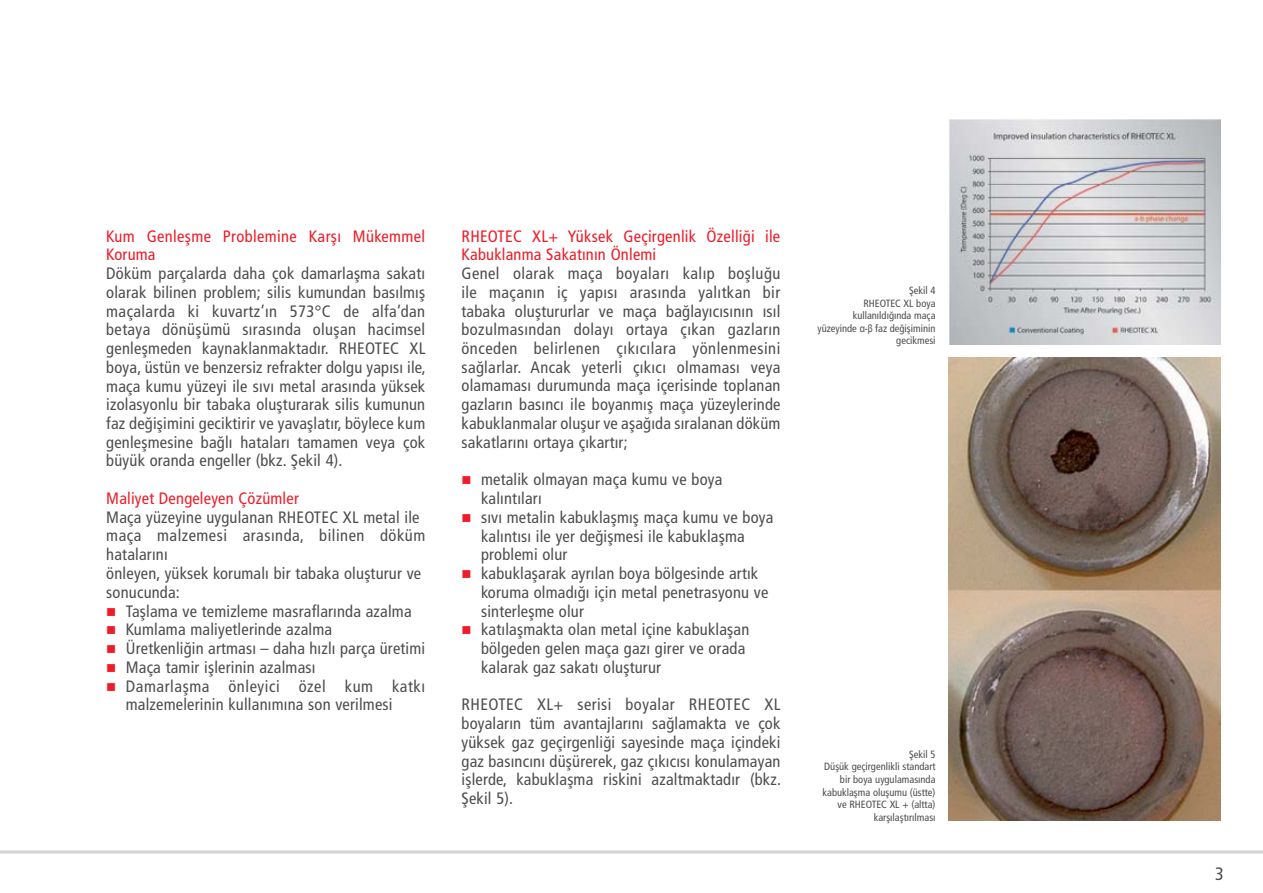
<style>
.page{position:relative;width:1263px;height:893px;background:#fff}
.page>*{position:absolute;margin:0;border:0;box-sizing:border-box;transform-origin:0 0}
.t1{font:condensed 18px "Frutiger LT Pro";color:#4d4d4f}
.t2{font:condensed 16.5px/18.8px "Frutiger LT Pro";letter-spacing:.01em;color:#4d4d4f}
.t3{font:condensed 16.5px/18.8px "Frutiger LT Pro";letter-spacing:.015em;color:#ed1c28}
.t4{font:condensed 10.5px/12.6px "Frutiger LT Pro";color:#4d4d4f;text-align:right}
.s1{color:#ed1c28}
.s2{font-family:"Arial Narrow";font-stretch:normal}
</style>
<div class="page">
<hr style="left:0;top:850px;width:1263px;height:3px;background:#d1d3d4">
<img style="left:948px;top:357px;width:272px;height:464px">
<img style="left:949px;top:119px;width:271px;height:225px">
<p class="t3" style="left:106px;top:227px;width:320px">Kum Genleşme Problemine Karşı Mükemmel<br>Koruma</p>
<p class="t2" style="left:106px;top:264px;width:321px;text-align:justify">Döküm parçalarda daha çok damarlaşma sakatı olarak bilinen problem; silis kumundan basılmış maçalarda ki kuvartz’ın 573°C de alfa’dan betaya dönüşümü sırasında oluşan hacimsel genleşmeden kaynaklanmaktadır. RHEOTEC XL boya, üstün ve benzersiz refrakter dolgu yapısı ile, maça kumu yüzeyi ile sıvı metal arasında yüksek izolasyonlu bir tabaka oluşturarak silis kumunun faz değişimini geciktirir ve yavaşlatır, böylece kum genleşmesine bağlı hataları tamamen veya çok büyük oranda engeller (bkz. Şekil 4).</p>
<p class="t3" style="left:106px;top:489px;width:194px">Maliyet Dengeleyen Çözümler</p>
<p class="t2" style="left:106px;top:508px;width:320px">Maça yüzeyine uygulanan RHEOTEC XL metal ile maça malzemesi arasında, bilinen döküm hatalarını<br>önleyen, yüksek korumalı bir tabaka oluşturur ve sonucunda:</p>
<p class="t2" style="left:106px;top:602px;width:307px"><span class="s1">■</span> Taşlama ve temizleme masraflarında azalma</p>
<p class="t2" style="left:106px;top:620px;width:227px"><span class="s1">■</span> Kumlama maliyetlerinde azalma</p>
<p class="t2" style="left:106px;top:639px;width:320px"><span class="s1">■</span> Üretkenliğin artması – daha hızlı parça üretimi</p>
<p class="t2" style="left:106px;top:658px;width:211px"><span class="s1">■</span> Maça tamir işlerinin azalması</p>
<p class="t2" style="left:126px;top:677px;width:301px;text-indent:-19px"><span class="s1">■</span> Damarlaşma önleyici özel kum katkı malzemelerinin kullanımına son verilmesi</p>
<p class="t3" style="left:461px;top:227px;width:320px">RHEOTEC XL+ Yüksek Geçirgenlik Özelliği ile<br>Kabuklanma Sakatının Önlemi</p>
<p class="t2" style="left:461px;top:264px;width:320px;text-align:justify">Genel olarak maça boyaları kalıp boşluğu ile maçanın iç yapısı arasında yalıtkan bir tabaka oluştururlar ve maça bağlayıcısının ısıl bozulmasından dolayı ortaya çıkan gazların önceden belirlenen çıkıcılara yönlenmesini sağlarlar. Ancak yeterli çıkıcı olmaması veya olamaması durumunda maça içerisinde toplanan gazların basıncı ile boyanmış maça yüzeylerinde kabuklanmalar oluşur ve aşağıda sıralanan döküm sakatlarını ortaya çıkartır;</p>
<p class="t2" style="left:481px;top:470px;width:243px;text-indent:-19px"><span class="s1">■</span> metalik olmayan maça kumu ve boya kalıntıları</p>
<p class="t2" style="left:481px;top:508px;width:294px;text-indent:-19px"><span class="s1">■</span> sıvı metalin kabuklaşmış maça kumu ve boya kalıntısı ile yer değişmesi ile kabuklaşma problemi olur</p>
<p class="t2" style="left:481px;top:564px;width:289px;text-indent:-19px"><span class="s1">■</span> kabuklaşarak ayrılan boya bölgesinde artık koruma olmadığı için metal penetrasyonu ve sinterleşme olur</p>
<p class="t2" style="left:481px;top:620px;width:270px;text-indent:-19px"><span class="s1">■</span> katılaşmakta olan metal içine kabuklaşan bölgeden gelen maça gazı girer ve orada kalarak gaz sakatı oluşturur</p>
<p class="t2" style="left:461px;top:695px;width:321px;text-align:justify">RHEOTEC XL+ serisi boyalar RHEOTEC XL boyaların tüm avantajlarını sağlamakta ve çok yüksek gaz geçirgenliği sayesinde maça içindeki gaz basıncını düşürerek, gaz çıkıcısı konulamayan işlerde, kabuklaşma riskini azaltmaktadır (bkz.<br>Şekil 5).</p>
<p class="t4" style="left:817px;top:284px;width:120px">Şekil 4<br>RHEOTEC XL boya kullanıldığında maça yüzeyinde <span class="s2">α-β</span> faz değişiminin gecikmesi</p>
<p class="t4" style="left:822px;top:748px;width:115px">Şekil 5<br>Düşük geçirgenlikli standart bir boya uygulamasında kabuklaşma oluşumu (üstte) ve RHEOTEC XL + (altta) karşılaştırılması</p>
<p class="t1" style="left:1215px;top:863px;width:10px">3</p>
</div>
